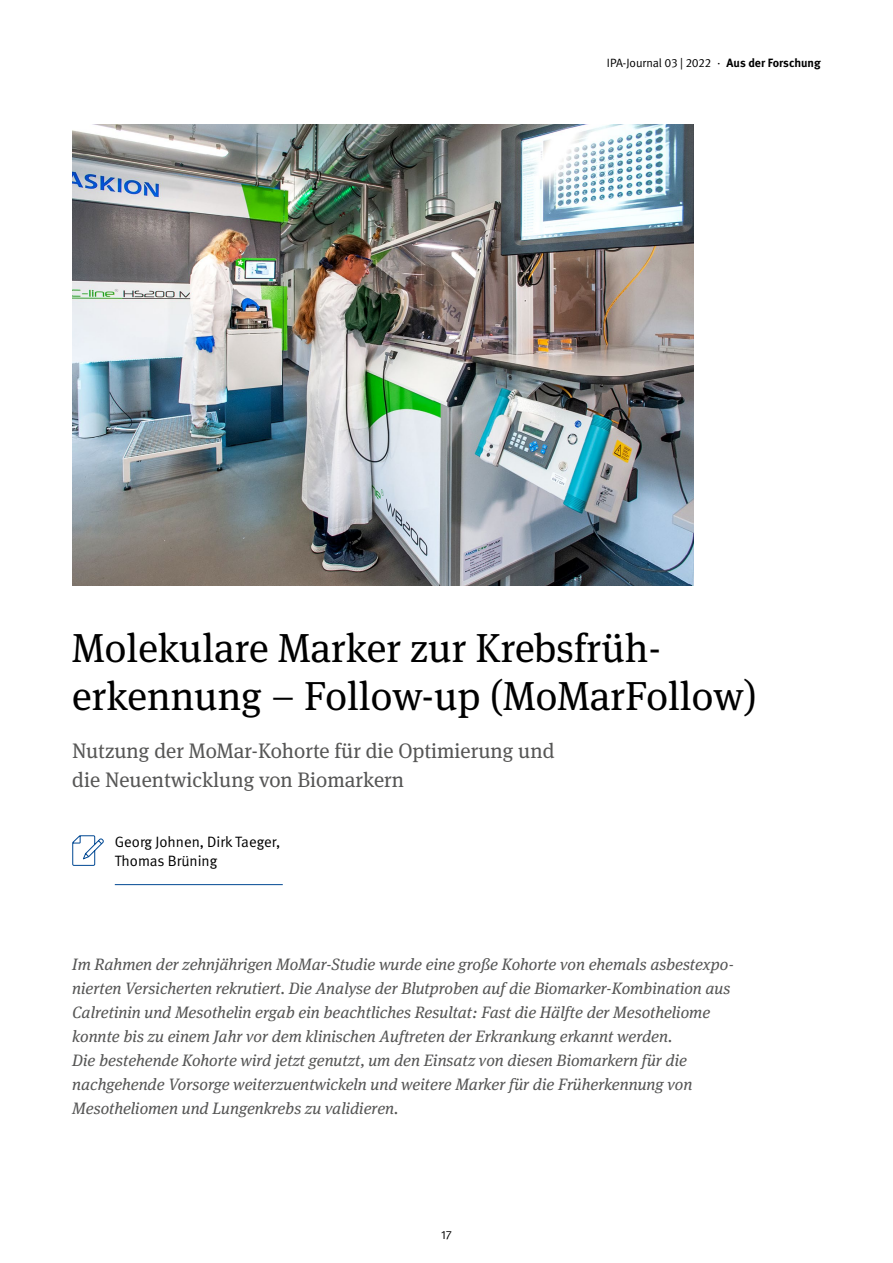
<style>
.page{position:relative;width:893px;height:1263px;background:#fff}
.page>*{position:absolute;margin:0;border:0;box-sizing:border-box;transform-origin:0 0}
.H1_IPA{font:40.5px/48px "DGUV Meta Serif";color:#000}
.P_Teaser_IPA{font:21px/28.8px "DGUV Meta Serif";color:#565655}
.P_Anleser_Spaltenspanne_IPA{font:italic 16.5px/24px "DGUV Meta Serif";color:#565655}
.P_Autoren_Anfang_IPA{font:15px/19.2px "DGUV Meta";color:#000}
.t1{font:12px "DGUV Meta";color:#000}
.s1{font-weight:700}
</style>
<div class="page">
<hr style="left:115px;top:884px;width:168px;height:1px;background:#004893">
<img style="left:72px;top:125px;width:621px;height:461px">
<svg style="left:72px;top:835px;width:32px;height:31px"></svg>
<p class="t1" style="left:607px;top:56px;width:215px">IPA-Journal 03 | 2022 · <span class="s1">Aus der Forschung</span></p>
<h1 class="H1_IPA" style="left:72px;top:625px;width:686px">Molekulare Marker zur Krebsfrüh-- erkennung – Follow-up (MoMarFollow)</h1>
<p class="P_Teaser_IPA" style="left:72px;top:737px;width:484px">Nutzung der MoMar-Kohorte für die Optimierung und die Neuentwicklung von Biomarkern</p>
<p class="P_Autoren_Anfang_IPA" style="left:115px;top:832px;width:167px">Georg Johnen, Dirk Taeger,<br>Thomas Brüning</p>
<p class="P_Anleser_Spaltenspanne_IPA" style="left:72px;top:952px;width:663px">Im Rahmen der zehnjährigen MoMar-Studie wurde eine große Kohorte von ehemals asbestexpo&shy;nierten Versicherten rekrutiert. Die Analyse der Blutproben auf die Biomarker-Kombination aus Calretinin und Mesothelin ergab ein beachtliches Resultat: Fast die Hälfte der Mesotheliome konnte bis zu einem Jahr vor dem klinischen Auftreten der Erkrankung erkannt werden.<br>Die bestehende Kohorte wird jetzt genutzt, um den Einsatz von diesen Biomarkern für die nachgehende Vorsorge weiterzuentwickeln und weitere Marker für die Früherkennung von Mesotheliomen und Lungenkrebs zu validieren.</p>
<p class="t1" style="left:441px;top:1227px;width:12px">17</p>
</div>
